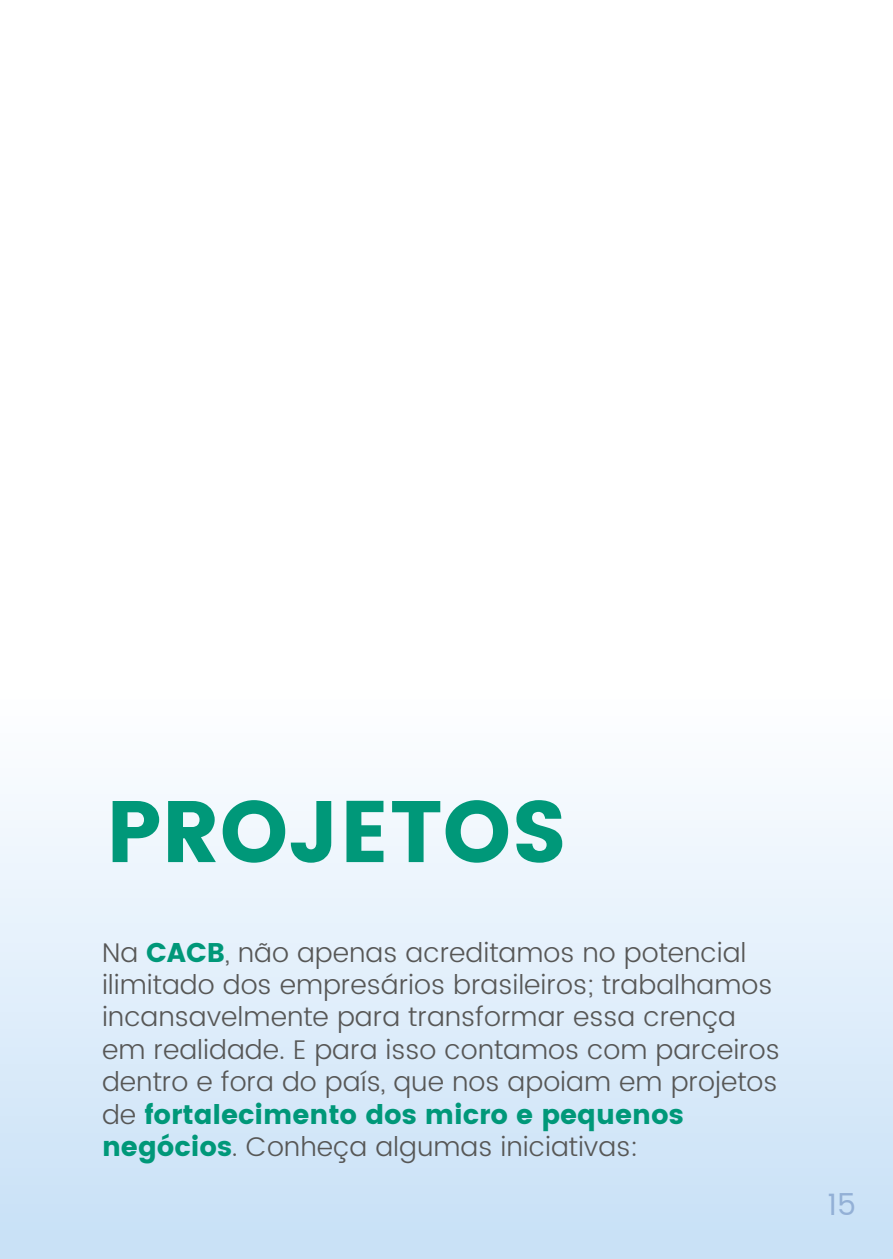
<style>
.page{position:relative;width:893px;height:1259px;background:#fff}
.page>*{position:absolute;margin:0;border:0;box-sizing:border-box;transform-origin:0 0}
.t1{font:700 87px "Poppins";color:#009879}
.t2{font:30px "Poppins";color:#93b0d6}
.t3{font:300 27px/32.4px "Poppins";color:#575756}
.s1{font-weight:700;color:#009879}
</style>
<div class="page">
<div style="left:0;top:637px;width:893px;height:622px;background:linear-gradient(to bottom,#fff,#c7e0f6)"></div>
<h1 class="t1" style="left:106px;top:781px;width:463px">PROJETOS</h1>
<p class="t3" style="left:102px;top:937px;width:679px">Na <span class="s1">CACB</span>, não apenas acreditamos no potencial ilimitado dos empresários brasileiros; trabalhamos incansavelmente para transformar essa crença em realidade. E para isso contamos com parceiros dentro e fora do país, que nos apoiam em projetos de <span class="s1">fortalecimento dos micro e pequenos negócios</span>. Conheça algumas iniciativas:</p>
<p class="t2" style="left:828px;top:1183px;width:30px">15</p>
</div>
